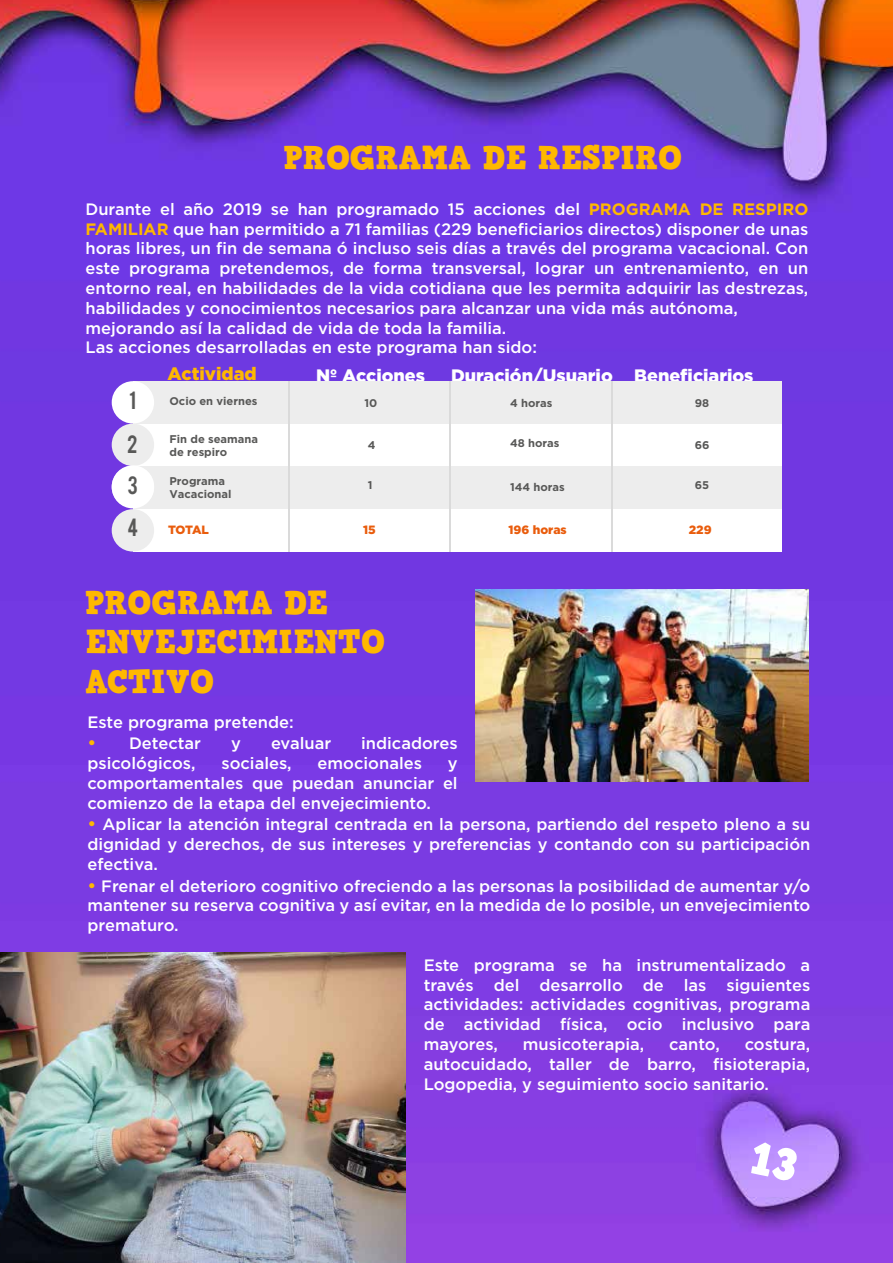
<style>
.page{position:relative;width:893px;height:1263px;background:#fff}
.page>*{position:absolute;margin:0;border:0;box-sizing:border-box;transform-origin:0 0}
.t1{font:33px/39.6px "HVD Comic Serif Pro";color:#ffb800}
.t2{font:19.65px/41.4px "Bebas";color:#585857;text-align:justify}
.t3{font:900 18px "Gotham";color:#fff}
.t4{font:900 18px "Gotham";color:#ffb800}
.t5{font:500 16.5px/19.8px "Gotham";color:#fff;text-align:justify}
.t6{font:900 12px "Gotham";color:#e95c0c}
.t7{font:700 11.1px/13.4px "Gotham";color:#585857}
.s1{font-weight:700;color:#ffb800}
.s2{font-size:18px;color:#ffb800}
</style>
<div class="page">
<img style="left:0;top:0;width:893px;height:1263px">
<div style="left:133px;top:381px;width:648px;height:171px;background:#fff"></div>
<div style="left:133px;top:381px;width:648px;height:43px;background:#ededed"></div>
<div style="left:133px;top:466px;width:648px;height:42px;background:#ededed"></div>
<hr style="left:288px;top:381px;width:1px;height:171px;background:#dadada">
<hr style="left:449px;top:381px;width:1px;height:171px;background:#dadada">
<hr style="left:611px;top:381px;width:1px;height:171px;background:#dadada">
<div style="left:112px;top:381px;width:42px;height:43px;background:#fff;border-radius:50%"></div>
<div style="left:112px;top:424px;width:42px;height:42px;background:#ededed;border-radius:50%"></div>
<div style="left:112px;top:509px;width:42px;height:42px;background:#ededed;border-radius:50%"></div>
<div style="left:112px;top:466px;width:42px;height:42px;background:#fff;border-radius:50%"></div>
<div style="left:112px;top:465px;width:42px;height:43px;background:#fff;border-radius:50%"></div>
<img style="left:476px;top:589px;width:332px;height:193px">
<img style="left:0;top:953px;width:406px;height:310px">
<svg style="left:749px;top:1140px;width:50px;height:42px;background:#bd92fe"></svg>
<h1 class="t1" style="left:283px;top:138px;width:400px">PROGRAMA DE RESPIRO</h1>
<p class="t5" style="left:85px;top:199px;width:724px;text-align:left">Durante el año 2019 se han programado 15 acciones del <span class="s1">PROGRAMA DE RESPIRO FAMILIAR</span> que han permitido a 71 familias (229 beneficiarios directos) disponer de unas horas libres, un fin de semana ó incluso seis días a través del programa vacacional. Con este programa pretendemos, de forma transversal, lograr un entrenamiento, en un entorno real, en habilidades de la vida cotidiana que les permita adquirir las destrezas, habilidades y conocimientos necesarios para alcanzar una vida más autónoma, mejorando así la calidad de vida de toda la familia.<br>Las acciones desarrolladas en este programa han sido:</p>
<p class="t2" style="left:129px;top:379px;width:8px">1</p>
<p class="t2" style="left:127px;top:422px;width:12px">2<br>3<br>4</p>
<p class="t4" style="left:168px;top:362px;width:91px">Actividad</p>
<p class="t3" style="left:316px;top:363px;width:111px">Nº Acciones</p>
<p class="t3" style="left:451px;top:363px;width:304px">Duración/Usuario Beneficiarios</p>
<p class="t7" style="left:169px;top:394px;width:90px">Ocio en viernes</p>
<p class="t7" style="left:169px;top:432px;width:90px">Fin de seamana de respiro</p>
<p class="t7" style="left:169px;top:474px;width:64px">Programa<br>Vacacional</p>
<p class="t7" style="left:364px;top:396px;width:14px">10</p>
<p class="t7" style="left:510px;top:396px;width:44px">4 horas</p>
<p class="t7" style="left:510px;top:436px;width:51px">48 horas</p>
<p class="t7" style="left:510px;top:480px;width:56px">144 horas</p>
<p class="t7" style="left:695px;top:396px;width:16px">98</p>
<p class="t7" style="left:695px;top:438px;width:16px">66</p>
<p class="t7" style="left:695px;top:478px;width:16px">65</p>
<p class="t7" style="left:368px;top:438px;width:9px">4</p>
<p class="t7" style="left:368px;top:478px;width:6px">1</p>
<p class="t6" style="left:363px;top:522px;width:14px">15</p>
<p class="t6" style="left:168px;top:522px;width:42px">TOTAL</p>
<p class="t6" style="left:509px;top:522px;width:60px">196 horas</p>
<p class="t6" style="left:689px;top:522px;width:24px">229</p>
<h1 class="t1" style="left:85px;top:583px;width:302px">PROGRAMA DE<br>ENVEJECIMIENTO<br>ACTIVO</h1>
<p class="t5" style="left:87px;top:712px;width:208px">Este programa pretende:</p>
<p class="t5" style="left:87px;top:733px;width:115px"><span class="s2">•</span> Detectar</p>
<p class="t5" style="left:231px;top:733px;width:11px">y</p>
<p class="t5" style="left:271px;top:733px;width:62px">evaluar</p>
<p class="t5" style="left:361px;top:733px;width:98px">indicadores</p>
<p class="t5" style="left:87px;top:753px;width:110px">psicológicos,</p>
<p class="t5" style="left:221px;top:753px;width:72px">sociales,</p>
<p class="t5" style="left:318px;top:753px;width:106px">emocionales</p>
<p class="t5" style="left:87px;top:753px;width:372px;text-indent:360px">y comportamentales que puedan anunciar el comienzo de la etapa del envejecimiento.</p>
<p class="t5" style="left:87px;top:814px;width:724px"><span class="s2">•</span> Aplicar la atención integral centrada en la persona, partiendo del respeto pleno a su dignidad y derechos, de sus intereses y preferencias y contando con su participación efectiva.</p>
<p class="t5" style="left:87px;top:876px;width:724px"><span class="s2">•</span> Frenar el deterioro cognitivo ofreciendo a las personas la posibilidad de aumentar y/o mantener su reserva cognitiva y así evitar, en la medida de lo posible, un envejecimiento prematuro.</p>
<p class="t5" style="left:424px;top:955px;width:388px">Este programa se ha instrumentalizado a través del desarrollo de las siguientes actividades: actividades cognitivas, programa de actividad física, ocio inclusivo para mayores,</p>
<p class="t5" style="left:523px;top:1034px;width:123px">musicoterapia,</p>
<p class="t5" style="left:669px;top:1034px;width:52px">canto,</p>
<p class="t5" style="left:424px;top:1034px;width:388px;text-indent:321px">costura, autocuidado, taller de barro, fisioterapia, Logopedia, y seguimiento socio sanitario.</p>
</div>
